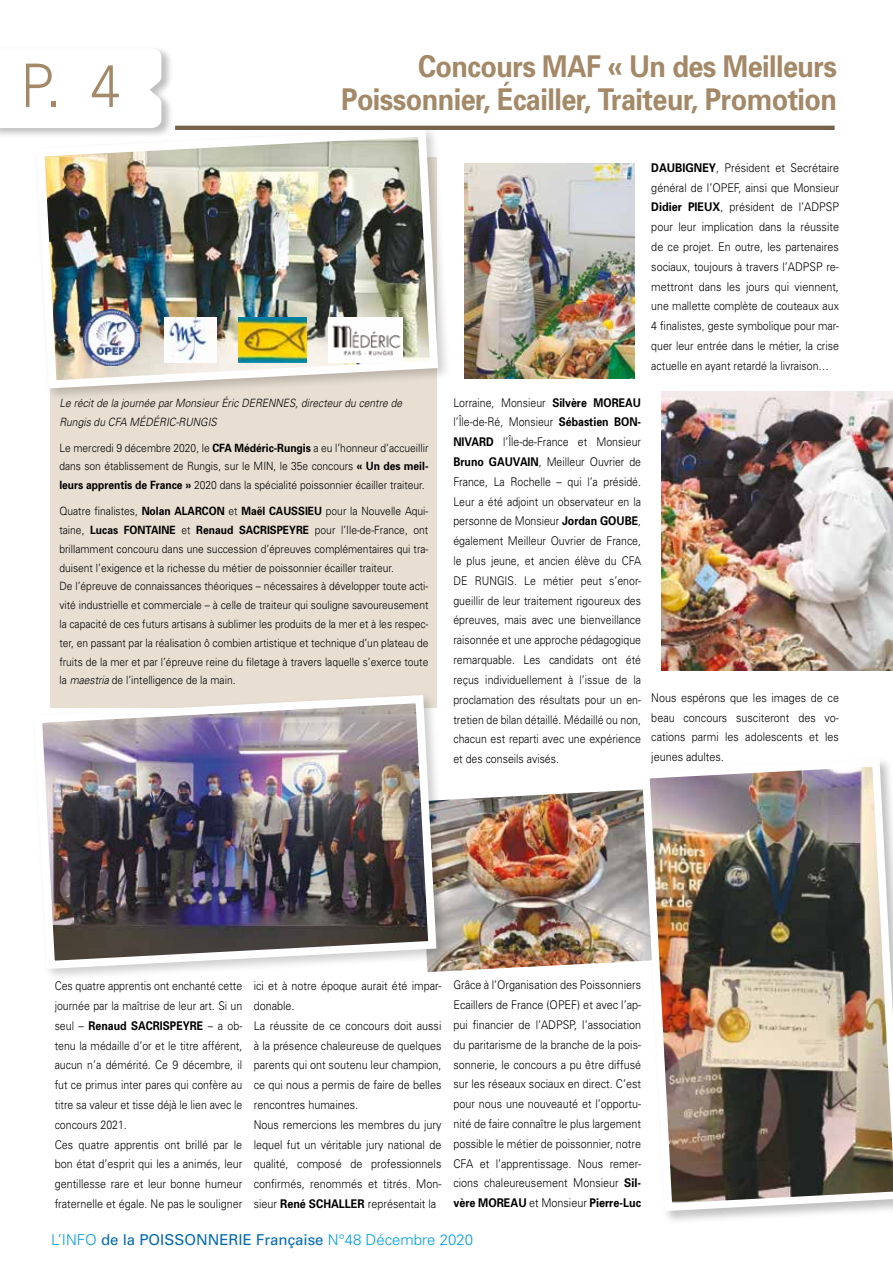
<style>
.page{position:relative;width:893px;height:1263px;background:#fff}
.page>*{position:absolute;margin:0;border:0;box-sizing:border-box;transform-origin:0 0}
.t1{font:300 60px "Univers";color:#a38967;scale:.9 1}
.t2{font:700 30px/33px "Univers";letter-spacing:-.02em;color:#a38967;text-align:right;scale:.9 1}
.t3{font:15px "Univers";color:#0069b4}
.t4{font:300 12px/19.8px "Univers";color:#000;text-align:justify;scale:.9 1}
.t5{font:300 12px/19.8px "Univers";color:#000;scale:.88 1}
.t6{font:300 11.4px/18.8px "Univers";color:#000;text-align:justify;scale:.9 1}
.t7{font:italic 300 11.4px/18.8px "Univers";color:#000;scale:.9 1}
.s1{font-weight:700}
.s2{font-style:italic}
.s3{font-weight:300;color:#009fe3}
</style>
<div class="page">
<div style="left:51px;top:157px;width:386px;height:551px;background:#e8ded2"></div>
<img style="left:662px;top:392px;width:231px;height:278px">
<img style="left:449px;top:789px;width:189px;height:182px">
<div style="left:30px;top:691px;width:419px;height:291px;background:#000;opacity:.2"></div>
<img style="left:30px;top:691px;width:411px;height:282px">
<div style="left:33px;top:125px;width:418px;height:276px;background:#000;opacity:.2"></div>
<img style="left:33px;top:125px;width:409px;height:267px">
<img style="left:464px;top:164px;width:170px;height:214px">
<div style="left:640px;top:757px;width:253px;height:468px;background:#000;opacity:.25"></div>
<img style="left:638px;top:757px;width:255px;height:458px">
<img style="left:83px;top:309px;width:56px;height:56px">
<img style="left:239px;top:318px;width:67px;height:44px">
<img style="left:164px;top:317px;width:52px;height:45px">
<img style="left:328px;top:318px;width:75px;height:44px">
<div style="left:174px;top:123px;width:661px;height:8px;background:#000;opacity:.3"></div>
<div style="left:0;top:46px;width:173px;height:93px;background:#000;opacity:.3"></div>
<svg style="left:0;top:48px;width:161px;height:80px"></svg>
<h1 class="t1" style="left:21px;top:50px;width:113px">P. 4</h1>
<h2 class="t2" style="left:341px;top:49px;width:553px">Concours MAF « Un des Meilleurs<br>Poissonnier, Écailler, Traiteur, Promotion</h2>
<p class="t7" style="left:59px;top:393px;width:382px">Le récit de la journée par Monsieur Éric DERENNES, directeur du centre de<br>Rungis du CFA MÉDÉRIC-RUNGIS</p>
<p class="t6" style="left:59px;top:438px;width:411px">Le mercredi 9 décembre 2020, le <span class="s1">CFA Médéric-Rungis</span> a eu l’honneur d’accueillir dans son établissement de Rungis, sur le MIN, le 35e concours <span class="s1">« Un des meil&shy;leurs apprentis de France »</span> 2020 dans la spécialité poissonnier écailler traiteur.</p>
<p class="t6" style="left:59px;top:501px;width:412px;text-align:left">Quatre finalistes, <span class="s1">Nolan ALARCON</span> et <span class="s1">Maël CAUSSIEU</span> pour la Nouvelle Aqui&shy;taine, <span class="s1">Lucas FONTAINE</span> et <span class="s1">Renaud SACRISPEYRE</span> pour l’Ile-de-France, ont brillamment concouru dans une succession d’épreuves complémentaires qui tra&shy;duisent l’exigence et la richesse du métier de poissonnier écailler traiteur.<br>De l’épreuve de connaissances théoriques – nécessaires à développer toute acti&shy;vité industrielle et commerciale – à celle de traiteur qui souligne savoureusement la capacité de ces futurs artisans à sublimer les produits de la mer et à les respec&shy;ter, en passant par la réalisation ô combien artistique et technique d’un plateau de fruits de la mer et par l’épreuve reine du filetage à travers laquelle s’exerce toute la <span class="s2">maestria</span> de l’intelligence de la main.</p>
<p class="t5" style="left:453px;top:392px;width:215px;text-align:justify">Lorraine, Monsieur <span class="s1">Silvère MOREAU </span>l’Île-de-Ré, Monsieur <span class="s1">Sébastien BON-NIVARD</span> l’Île-de-France et Monsieur <span class="s1">Bruno GAUVAIN</span>, Meilleur Ouvrier de France, La Rochelle – qui l’a présidé.<br>Leur a été adjoint un observateur en la personne de Monsieur <span class="s1">Jordan GOUBE</span>, également Meilleur Ouvrier de France, le plus jeune, et ancien élève du CFA DE RUNGIS. Le métier peut s’enor&shy;gueillir de leur traitement rigoureux des épreuves, mais avec une bienveillance raisonnée et une approche pédagogique remarquable. Les candidats ont été reçus individuellement à l’issue de la proclamation des résultats pour un en&shy;tretien de bilan détaillé. Médaillé ou non, chacun est reparti avec une expérience et des conseils avisés.</p>
<p class="t4" style="left:651px;top:157px;width:210px"><span class="s1">DAUBIGNEY</span>, Président et Secrétaire général de l’OPEF, ainsi que Monsieur <span class="s1">Didier PIEUX</span>, président de l’ADPSP pour leur implication dans la réussite de ce projet. En outre, les partenaires sociaux, toujours à travers l’ADPSP re&shy;mettront dans les jours qui viennent, une mallette complète de couteaux aux 4 finalistes, geste symbolique pour mar&shy;quer leur entrée dans le métier, la crise actuelle en ayant retardé la livraison…</p>
<p class="t4" style="left:651px;top:687px;width:210px">Nous espérons que les images de ce beau concours susciteront des vo&shy;cations parmi les adolescents et les jeunes adultes.</p>
<p class="t4" style="left:453px;top:975px;width:210px">Grâce à l’Organisation des Poissonniers Ecaillers de France (OPEF) et avec l’ap&shy;pui financier de l’ADPSP, l’association du paritarisme de la branche de la pois&shy;sonnerie, le concours a pu être diffusé sur les réseaux sociaux en direct. C’est pour nous une nouveauté et l’opportu&shy;nité de faire connaître le plus largement possible le métier de poissonnier, notre CFA et l’apprentissage. Nous remer&shy;cions chaleureusement Monsieur <span class="s1">Sil&shy;vère MOREAU</span> et Monsieur <span class="s1">Pierre-Luc</span></p>
<p class="t3" style="left:51px;top:1231px;width:424px"><span class="s3">L’INFO</span> de la POISSONNERIE Française <span class="s3">N°48 Décembre 2020</span></p>
<p class="t5" style="left:55px;top:976px;width:215px">Ces quatre apprentis ont enchanté cette journée par la maîtrise de leur art. Si un seul – <span class="s1">Renaud SACRISPEYRE</span> – a ob&shy;tenu la médaille d’or et le titre afférent, aucun n’a démérité. Ce 9 décembre, il fut ce primus inter pares qui confère au titre sa valeur et tisse déjà le lien avec le concours 2021.<br>Ces quatre apprentis ont brillé par le bon état d’esprit qui les a animés, leur gentillesse rare et leur bonne humeur fraternelle et égale. Ne pas le souligner</p>
<p class="t4" style="left:254px;top:976px;width:210px;text-align:left">ici et à notre époque aurait été impar&shy;donable.<br>La réussite de ce concours doit aussi à la présence chaleureuse de quelques parents qui ont soutenu leur champion, ce qui nous a permis de faire de belles rencontres humaines.<br>Nous remercions les membres du jury lequel fut un véritable jury national de qualité, composé de professionnels confirmés, renommés et titrés. Mon&shy;sieur <span class="s1">René SCHALLER</span> représentait la</p>
</div>
